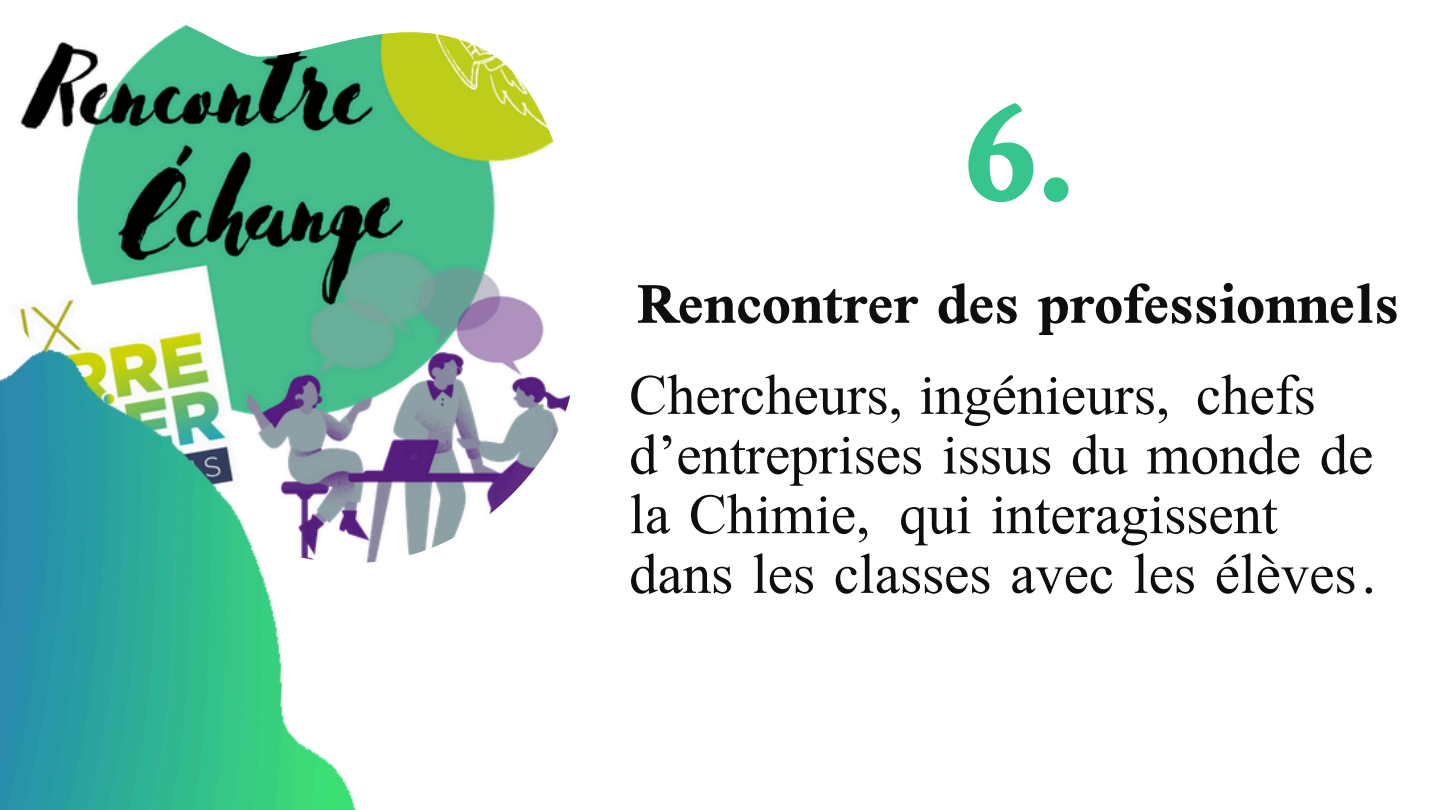
<style>
.page{position:relative;width:1440px;height:810px;background:#fff}
.page>*{position:absolute;margin:0;border:0;box-sizing:border-box;transform-origin:0 0}
.t1{font:700 144px "Halant";color:#36c58d}
.t2{font:75.4px/59.7px "Scheherazade";color:#0f0e0c}
.t3{font:700 75.4px "Scheherazade";color:#0f0e0c}
.s1{color:#fff}
</style>
<div class="page">
<img style="left:20px;top:25px;width:551px;height:520px">
<img style="left:0;top:164px;width:440px;height:646px">
<h1 class="t1" style="left:962px;top:50px;width:115px">6.</h1>
<h2 class="t3" style="left:637px;top:253px;width:764px">Rencontrer des professionnels</h2>
<p class="t2" style="left:629px;top:358px;width:752px">Chercheurs,<span class="s1">i</span>ingénieurs,<span class="s1">c</span>chefs d’entreprises issus du monde de la Chimie,<span class="s1">q</span>qui interagissent dans les classes avec les élèves.</p>
</div>
